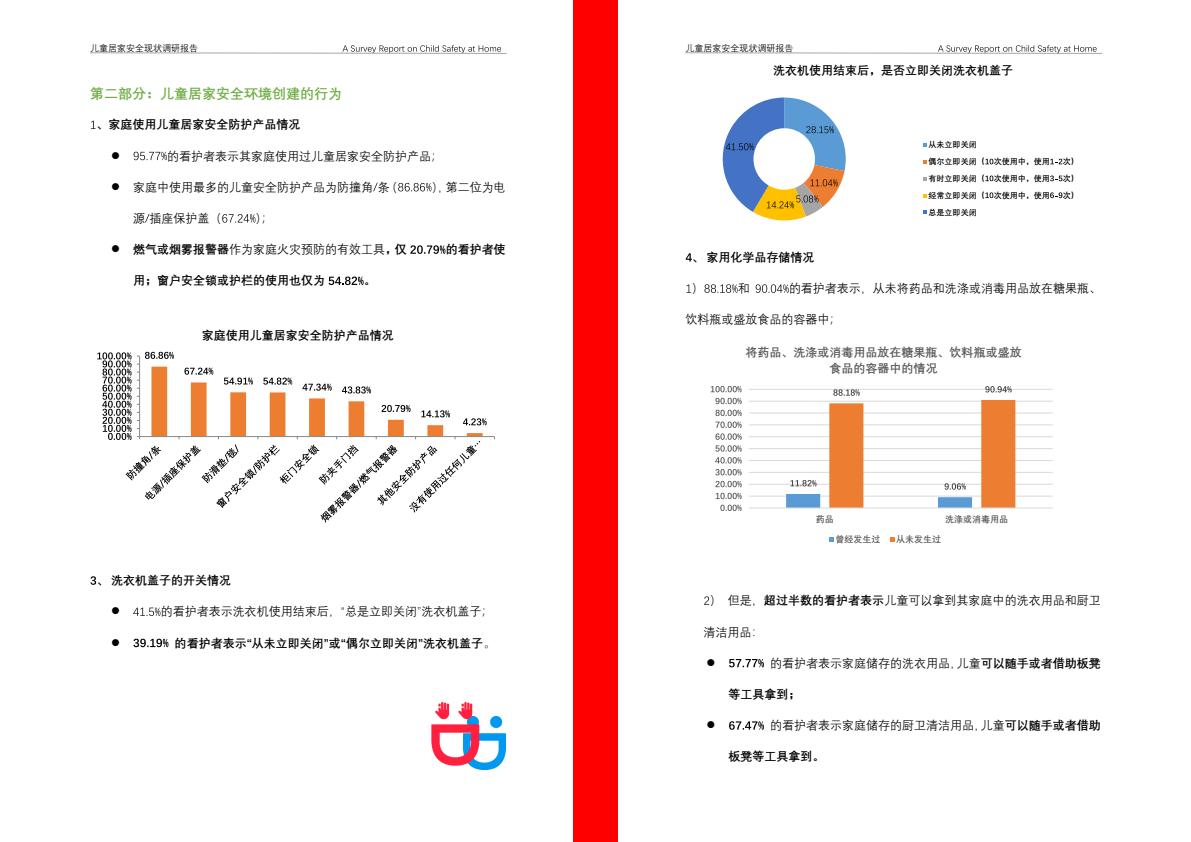
<style>
.page{position:relative;width:1191px;height:842px;background:#fff}
.page>*{position:absolute;margin:0;border:0;box-sizing:border-box;transform-origin:0 0}
.t1{font:700 14px "Deng Xian";color:#70ad47}
.t2{font:12px "Deng Xian";color:#000}
.t3{font:700 12px "Deng Xian";color:#000}
.t4{font:700 12px/16.2px "Deng Xian";color:#595959;text-align:center}
.t5{font:12px "Wingdings";color:#000}
.t6{font:9px "Deng Xian";color:#000}
.t7{font:700 9px "Deng Xian";color:#595959}
.t8{font:700 8.1px "Deng Xian";color:#000}
.t9{font:700 8px/16.9px "Deng Xian";color:#000}
.s1{font-weight:700}
.s2{font-weight:400}
</style>
<div class="page">
<svg style="left:90px;top:45px;width:417px;height:9px"></svg>
<svg style="left:91px;top:121px;width:5px;height:8px"></svg>
<svg style="left:134px;top:152px;width:33px;height:8px"></svg>
<svg style="left:373px;top:183px;width:5px;height:8px"></svg>
<svg style="left:398px;top:183px;width:33px;height:8px"></svg>
<svg style="left:145px;top:214px;width:4px;height:8px"></svg>
<svg style="left:222px;top:214px;width:33px;height:9px"></svg>
<svg style="left:410px;top:245px;width:35px;height:9px"></svg>
<svg style="left:329px;top:277px;width:34px;height:8px"></svg>
<svg style="left:90px;top:576px;width:6px;height:9px"></svg>
<svg style="left:133px;top:607px;width:27px;height:9px"></svg>
<svg style="left:133px;top:639px;width:35px;height:8px"></svg>
<img style="left:491px;top:716px;width:14px;height:53px">
<img style="left:431px;top:702px;width:60px;height:67px">
<hr style="left:140px;top:436px;width:354px;height:1px;background:#898989">
<svg style="left:97px;top:352px;width:389px;height:171px"></svg>
<div style="left:573px;top:0;width:22px;height:842px;background:#f00"></div>
<svg style="left:685px;top:45px;width:417px;height:9px"></svg>
<svg style="left:686px;top:253px;width:6px;height:9px"></svg>
<svg style="left:686px;top:284px;width:5px;height:9px"></svg>
<svg style="left:704px;top:284px;width:33px;height:9px"></svg>
<svg style="left:755px;top:284px;width:33px;height:9px"></svg>
<svg style="left:704px;top:596px;width:5px;height:9px"></svg>
<svg style="left:729px;top:659px;width:35px;height:8px"></svg>
<svg style="left:729px;top:721px;width:35px;height:9px"></svg>
<svg style="left:722px;top:98px;width:123px;height:123px"></svg>
<svg style="left:923px;top:143px;width:4px;height:4px"></svg>
<svg style="left:923px;top:160px;width:4px;height:4px"></svg>
<svg style="left:985px;top:159px;width:8px;height:5px"></svg>
<svg style="left:1050px;top:159px;width:12px;height:5px"></svg>
<svg style="left:923px;top:177px;width:4px;height:4px"></svg>
<svg style="left:985px;top:176px;width:8px;height:5px"></svg>
<svg style="left:1050px;top:176px;width:12px;height:5px"></svg>
<svg style="left:923px;top:194px;width:4px;height:3px"></svg>
<svg style="left:985px;top:192px;width:8px;height:6px"></svg>
<svg style="left:1050px;top:192px;width:12px;height:6px"></svg>
<svg style="left:923px;top:210px;width:4px;height:4px"></svg>
<hr style="left:749px;top:496px;width:303px;height:1px;background:#d9d9d9">
<hr style="left:749px;top:484px;width:303px;height:1px;background:#d9d9d9">
<hr style="left:749px;top:472px;width:303px;height:1px;background:#d9d9d9">
<hr style="left:749px;top:460px;width:303px;height:1px;background:#d9d9d9">
<hr style="left:749px;top:448px;width:303px;height:1px;background:#d9d9d9">
<hr style="left:749px;top:436px;width:303px;height:1px;background:#d9d9d9">
<hr style="left:749px;top:424px;width:303px;height:1px;background:#d9d9d9">
<hr style="left:749px;top:413px;width:303px;height:1px;background:#d9d9d9">
<hr style="left:749px;top:401px;width:303px;height:1px;background:#d9d9d9">
<hr style="left:749px;top:389px;width:303px;height:1px;background:#d9d9d9">
<hr style="left:749px;top:508px;width:303px;height:1px;background:#d9d9d9">
<svg style="left:786px;top:386px;width:229px;height:122px"></svg>
<svg style="left:720px;top:505px;width:21px;height:6px"></svg>
<svg style="left:715px;top:493px;width:26px;height:6px"></svg>
<svg style="left:715px;top:481px;width:26px;height:6px"></svg>
<svg style="left:715px;top:469px;width:26px;height:6px"></svg>
<svg style="left:715px;top:422px;width:26px;height:41px"></svg>
<svg style="left:715px;top:410px;width:26px;height:6px"></svg>
<svg style="left:715px;top:398px;width:26px;height:6px"></svg>
<svg style="left:710px;top:386px;width:31px;height:6px"></svg>
<svg style="left:829px;top:537px;width:4px;height:4px"></svg>
<svg style="left:890px;top:537px;width:4px;height:4px"></svg>
<div style="left:595px;top:0;width:23px;height:842px;background:#f00"></div>
<p class="t6" style="left:90px;top:43px;width:109px">儿童居家安全现状调研报告</p>
<p class="t1" style="left:90px;top:84px;width:253px">第二部分：儿童居家安全环境创建的行为</p>
<p class="t3" style="left:96px;top:117px;width:205px">、家庭使用儿童居家安全防护产品情况</p>
<p class="t5" style="left:111px;top:149px;width:10px">●</p>
<p class="t2" style="left:167px;top:148px;width:277px">的看护者表示其家庭使用过儿童居家安全防护产品；</p>
<p class="t2" style="left:111px;top:179px;width:288px">● 家庭中使用最多的儿童安全防护产品为防撞角条（</p>
<p class="t2" style="left:432px;top:179px;width:75px">），第二位为电</p>
<p class="t2" style="left:133px;top:211px;width:90px">源插座保护盖（</p>
<p class="t2" style="left:256px;top:211px;width:19px">）；</p>
<p class="t2" style="left:111px;top:242px;width:297px">● <span class="s1">燃气或烟雾报警器</span>作为家庭火灾预防的有效工具<span class="s1">，仅</span></p>
<p class="t3" style="left:446px;top:241px;width:61px">的看护者使</p>
<p class="t3" style="left:133px;top:273px;width:193px">用；窗户安全锁或护栏的使用也仅为</p>
<p class="t3" style="left:364px;top:273px;width:13px">。</p>
<p class="t3" style="left:202px;top:327px;width:193px">家庭使用儿童居家安全防护产品情况</p>
<p class="t3" style="left:97px;top:572px;width:136px">、洗衣机盖子的开关情况</p>
<p class="t5" style="left:111px;top:605px;width:10px">●</p>
<p class="t2" style="left:161px;top:604px;width:334px">的看护者表示洗衣机使用结束后，“总是立即关闭”洗衣机盖子；</p>
<p class="t5" style="left:111px;top:636px;width:10px">●</p>
<p class="t3" style="left:175px;top:635px;width:322px">的看护者表示“从未立即关闭”或“偶尔立即关闭”洗衣机盖子<span class="s2">。</span></p>
<p class="t6" style="left:685px;top:43px;width:109px">儿童居家安全现状调研报告</p>
<p class="t3" style="left:773px;top:62px;width:241px">洗衣机使用结束后，是否立即关闭洗衣机盖子</p>
<p class="t9" style="left:928px;top:136px;width:123px">从未立即关闭<br>偶尔立即关闭（ 次使用中，使用</p>
<p class="t9" style="left:1062px;top:153px;width:17px">次）</p>
<p class="t9" style="left:928px;top:169px;width:123px">有时立即关闭（ 次使用中，使用</p>
<p class="t9" style="left:1062px;top:169px;width:17px">次）</p>
<p class="t9" style="left:928px;top:186px;width:123px">经常立即关闭（ 次使用中，使用</p>
<p class="t9" style="left:1062px;top:186px;width:17px">次）</p>
<p class="t8" style="left:928px;top:207px;width:50px">总是立即关闭</p>
<p class="t3" style="left:692px;top:249px;width:124px">、家用化学品存储情况</p>
<p class="t2" style="left:692px;top:281px;width:13px">）</p>
<p class="t2" style="left:738px;top:281px;width:13px">和</p>
<p class="t2" style="left:789px;top:281px;width:313px">的看护者表示，从未将药品和洗涤或消毒用品放在糖果瓶、</p>
<p class="t2" style="left:685px;top:312px;width:158px">饮料瓶或盛放食品的容器中；</p>
<p class="t4" style="left:745px;top:343px;width:278px">将药品、洗涤或消毒用品放在糖果瓶、饮料瓶或盛放食品的容器中的情况</p>
<p class="t7" style="left:816px;top:513px;width:19px">药品</p>
<p class="t7" style="left:945px;top:513px;width:64px">洗涤或消毒用品</p>
<p class="t7" style="left:835px;top:533px;width:46px">曾经发生过</p>
<p class="t7" style="left:896px;top:533px;width:46px">从未发生过</p>
<p class="t2" style="left:710px;top:593px;width:392px">）但是，<span class="s1">超过半数的看护者表示</span>儿童可以拿到其家庭中的洗衣用品和厨卫</p>
<p class="t2" style="left:703px;top:624px;width:61px">清洁用品：</p>
<p class="t5" style="left:706px;top:656px;width:10px">●</p>
<p class="t2" style="left:770px;top:655px;width:332px">的看护者表示家庭储存的洗衣用品，儿童<span class="s1">可以随手或者借助板凳</span></p>
<p class="t3" style="left:728px;top:686px;width:73px">等工具拿到；</p>
<p class="t5" style="left:706px;top:718px;width:10px">●</p>
<p class="t2" style="left:770px;top:718px;width:332px">的看护者表示家庭储存的厨卫清洁用品，儿童<span class="s1">可以随手或者借助</span></p>
<p class="t3" style="left:728px;top:749px;width:98px">板凳等工具拿到。</p>
</div>
